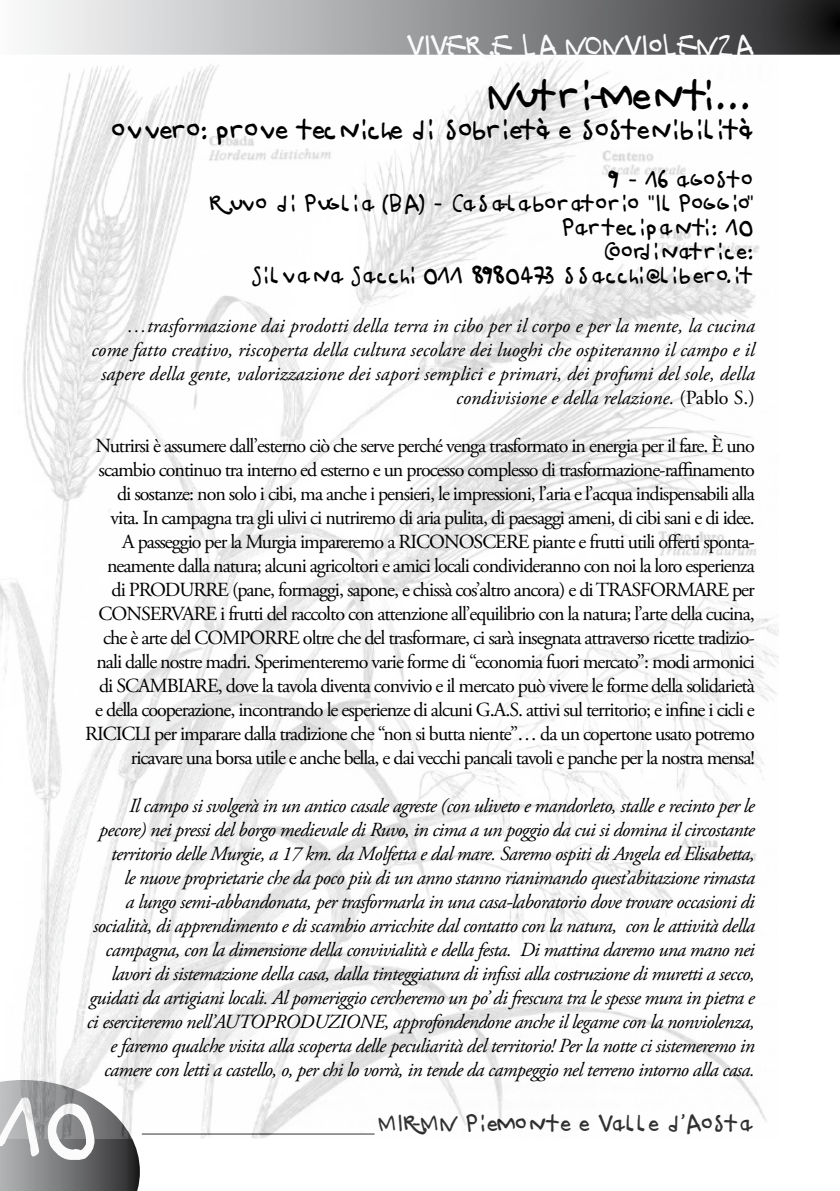
<style>
.page{position:relative;width:840px;height:1191px;background:#fff}
.page>*{position:absolute;margin:0;border:0;box-sizing:border-box;transform-origin:0 0}
.t1{font:72px "sonomaleducata";color:#fbfbfb}
.t2{font:36px "sonomaleducata";letter-spacing:-.19em;color:#000}
.t3{font:24px "sonomaleducata";letter-spacing:-.145em;color:#000}
.t4{font:24px "sonomaleducata";letter-spacing:-.15em;color:#fbfbfc}
.t5{font:20px/24px "Adobe Garamond Pro";letter-spacing:-.05em;color:#000;text-align:right}
.t6{font:italic 20px/24px "Adobe Garamond Pro";letter-spacing:-.03em;color:#000;text-align:right}
.t7{font:italic 20px/24px "Adobe Garamond Pro";color:#000;text-align:right}
.t8{font:20px/24px "sonomaleducata";letter-spacing:-.115em;color:#000;text-align:right}
.s1{font-style:normal}
</style>
<div class="page">
<svg style="left:33px;top:0;width:806px;height:57px;background:#969798"></svg>
<svg style="left:0;top:1138px;width:140px;height:53px;background:#737375"></svg>
<img style="left:0;top:57px;width:778px;height:1081px">
<p class="t4" style="left:404px;top:34px;width:351px">VIVERE LA NONVIoLENZA</p>
<h2 class="t2" style="left:486px;top:78px;width:269px">Nutri-menti...</h2>
<p class="t3" style="left:108px;top:118px;width:647px">ovvero: prove tecniche di sobrietà e sostenibilità</p>
<p class="t8" style="left:209px;top:169px;width:547px">9 - 16 agosto<br>Ruvo di Puglia (BA) - Casa-laboratorio "Il Poggio"<br>Partecipanti: 10<br>Coordinatrice:<br>Silvana Sacchi 011 8980473 ssacchi@libero.it</p>
<p class="t7" style="left:91px;top:314px;width:664px">…trasformazione dai prodotti della terra in cibo per il corpo e per la mente, la cucina come fatto creativo, riscoperta della cultura secolare dei luoghi che ospiteranno il campo e il sapere della gente, valorizzazione dei sapori semplici e primari, dei profumi del sole, della condivisione e della relazione. <span class="s1">(Pablo S.)</span></p>
<p class="t5" style="left:85px;top:434px;width:670px">Nutrirsi è assumere dall’esterno ciò che serve perché venga trasformato in energia per il fare. è uno scambio continuo tra interno ed esterno e un processo complesso di trasformazione-raffinamento di sostanze: non solo i cibi, ma anche i pensieri, le impressioni, l’aria e l’acqua indispensabili alla vita. In campagna tra gli ulivi ci nutriremo di aria pulita, di paesaggi ameni, di cibi sani e di idee.<br>A passeggio per la Murgia impareremo a RICONOSCERE piante e frutti utili offerti sponta&shy;neamente dalla natura; alcuni agricoltori e amici locali condivideranno con noi la loro esperienza<br>di PRODURRE (pane, formaggi, sapone, e chissà cos’altro ancora) e di TRASFORMARE per CONSERVARE i frutti del raccolto con attenzione all’equilibrio con la natura; l’arte della cucina, che è arte del COMPORRE oltre che del trasformare, ci sarà insegnata attraverso ricette tradizio&shy;nali dalle nostre madri. Sperimenteremo varie forme di “economia fuori mercato”: modi armonici di SCAMBIARE, dove la tavola diventa convivio e il mercato può vivere le forme della solidarietà<br>e della cooperazione, incontrando le esperienze di alcuni G.A.S. attivi sul territorio; e infine i cicli e RICICLI per imparare dalla tradizione che “non si butta niente”… da un copertone usato potremo ricavare una borsa utile e anche bella, e dai vecchi pancali tavoli e panche per la nostra mensa!</p>
<p class="t6" style="left:87px;top:794px;width:669px">Il campo si svolgerà in un antico casale agreste (con uliveto e mandorleto, stalle e recinto per le pecore) nei pressi del borgo medievale di Ruvo, in cima a un poggio da cui si domina il circostante territorio delle Murgie, a 17 km. da Molfetta e dal mare. Saremo ospiti di Angela ed Elisabetta,<br>le nuove proprietarie che da poco più di un anno stanno rianimando quest’abitazione rimasta<br>a lungo semi-abbandonata, per trasformarla in una casa-laboratorio dove trovare occasioni di socialità, di apprendimento e di scambio arricchite dal contatto con la natura, con le attività della campagna, con la dimensione della convivialità e della festa. Di mattina daremo una mano nei lavori di sistemazione della casa, dalla tinteggiatura di infissi alla costruzione di muretti a secco, guidati da artigiani locali. Al pomeriggio cercheremo un po’ di frescura tra le spesse mura in pietra e ci eserciteremo nell’AUTOPRODUZIONE, approfondendone anche il legame con la nonviolenza, e faremo qualche visita alla scoperta delle peculiarità del territorio! Per la notte ci sistemeremo in camere con letti a castello, o, per chi lo vorrà, in tende da campeggio nel terreno intorno alla casa.</p>
<h1 class="t1" style="left:-7px;top:1090px;width:111px">10</h1>
<p class="t8" style="left:376px;top:1113px;width:380px">MIR-MN Piemonte e Valle d'Aosta</p>
</div>
